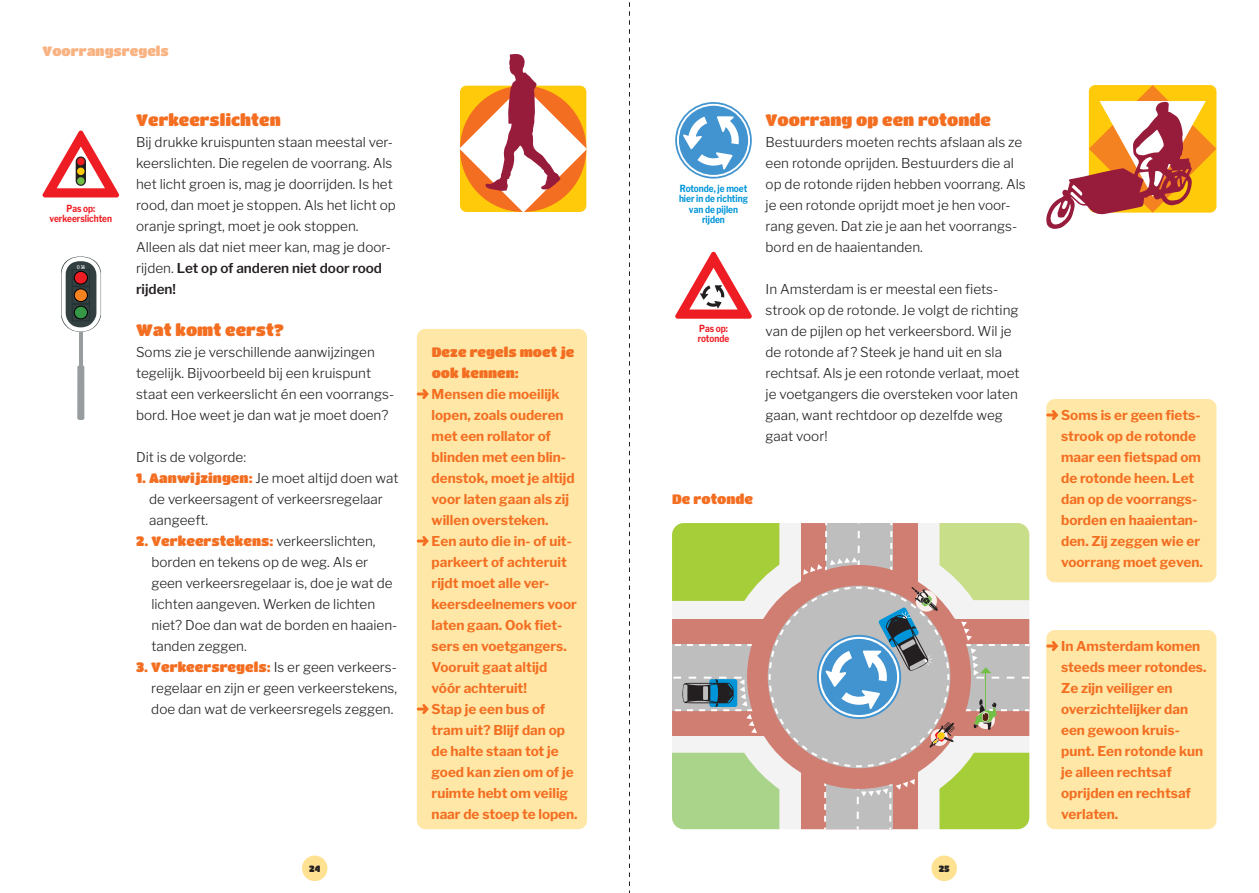
<style>
.page{position:relative;width:1259px;height:893px;background:#fff}
.page>*{position:absolute;margin:0;border:0;box-sizing:border-box;transform-origin:0 0}
.t1{font:16.5px "Titan One";color:#f36e21}
.t2{font:300 13.5px/21px "Libre Franklin";color:#231f20}
.t3{font:700 13.5px/21px "Libre Franklin";color:#f36e21}
.t4{font:13.5px/21px "Titan One";color:#f36e21}
.t5{font:13.5px "Titan One";color:#f9b281}
.t6{font:700 9.75px/10.5px "Libre Franklin";color:#0095d9;text-align:center;scale:.85 1}
.t7{font:700 9.75px/10.5px "Libre Franklin";color:#ee1d23;text-align:center;scale:.85 1}
.t8{font:9px "Titan One";color:#231f20}
.t9{font:6.3px "Courier";color:#fff}
.s1{font-weight:600}
.s2{font-family:"Titan One";font-weight:400;color:#f36e21}
.s3{font-family:"Libre Franklin";font-weight:300;color:#231f20}
</style>
<div class="page">
<div style="left:417px;top:329px;width:170px;height:500px;background:#ffe7a7;border-radius:9px"></div>
<svg style="left:417px;top:389px;width:12px;height:10px"></svg>
<svg style="left:417px;top:536px;width:12px;height:10px"></svg>
<svg style="left:417px;top:704px;width:12px;height:10px"></svg>
<hr style="left:79px;top:321px;width:4px;height:98px;background:#979d9f">
<svg style="left:77px;top:365px;width:7px;height:55px"></svg>
<svg style="left:61px;top:257px;width:40px;height:75px"></svg>
<div style="left:74px;top:306px;width:13px;height:13px;background:#359847;border-radius:50%"></div>
<div style="left:74px;top:306px;width:14px;height:13px;border:1px solid #000;border-radius:50%"></div>
<svg style="left:43px;top:131px;width:76px;height:66px"></svg>
<svg style="left:76px;top:156px;width:10px;height:30px"></svg>
<div style="left:77px;top:158px;width:8px;height:7px;background:#ee1d23;border-radius:50%"></div>
<div style="left:77px;top:177px;width:8px;height:8px;background:#71bf44;border-radius:50%"></div>
<div style="left:77px;top:168px;width:8px;height:7px;background:#feca0a;border-radius:50%"></div>
<svg style="left:460px;top:54px;width:127px;height:158px"></svg>
<div style="left:1046px;top:630px;width:170px;height:199px;background:#ffe7a7;border-radius:9px"></div>
<svg style="left:1046px;top:641px;width:12px;height:10px"></svg>
<div style="left:1046px;top:399px;width:170px;height:183px;background:#ffe7a7;border-radius:9px"></div>
<svg style="left:1046px;top:410px;width:12px;height:10px"></svg>
<svg style="left:675px;top:102px;width:77px;height:77px"></svg>
<svg style="left:677px;top:104px;width:73px;height:73px"></svg>
<div style="left:679px;top:106px;width:69px;height:69px;background:#4194d0;border-radius:50%"></div>
<svg style="left:683px;top:116px;width:57px;height:54px"></svg>
<svg style="left:675px;top:252px;width:77px;height:67px"></svg>
<svg style="left:1046px;top:85px;width:170px;height:144px"></svg>
<svg style="left:672px;top:523px;width:357px;height:306px"></svg>
<div style="left:931px;top:855px;width:26px;height:26px;background:#ffe192;border-radius:50%"></div>
<div style="left:302px;top:855px;width:25px;height:26px;background:#ffe192;border-radius:50%"></div>
<svg style="left:629px;top:2px;width:1px;height:891px"></svg>
<p class="t5" style="left:43px;top:43px;width:128px">Voorrangsregels</p>
<p class="t7" style="left:50px;top:203px;width:75px">Pas op: verkeerslichten</p>
<p class="t9" style="left:76px;top:262px;width:11px">0 14</p>
<p class="t1" style="left:136px;top:110px;width:146px">Verkeerslichten</p>
<p class="t2" style="left:136px;top:132px;width:261px">Bij drukke kruispunten staan meestal ver&shy;keerslichten. Die regelen de voorrang. Als het licht groen is, mag je doorrijden. Is het rood, dan moet je stoppen. Als het licht op oranje springt, moet je ook stoppen.<br>Alleen als dat niet meer kan, mag je door&shy;rijden. <span class="s1">Let op of anderen niet door rood rijden!</span></p>
<p class="t1" style="left:136px;top:320px;width:149px">Wat komt eerst?</p>
<p class="t2" style="left:136px;top:342px;width:260px">Soms zie je verschillende aanwijzingen tegelijk. Bijvoorbeeld bij een kruispunt staat een verkeerslicht én een voorrangs&shy;bord. Hoe weet je dan wat je moet doen?</p>
<p class="t2" style="left:136px;top:447px;width:111px">Dit is de volgorde:</p>
<p class="t2" style="left:149px;top:468px;width:251px;text-indent:-13px"><span class="s2">1. Aanwijzingen:</span> Je moet altijd doen wat de verkeers agent of verkeersregelaar aangeeft.</p>
<p class="t4" style="left:136px;top:530px;width:241px">2. Verkeerstekens: <span class="s3">verkeerslichten,</span></p>
<p class="t2" style="left:151px;top:552px;width:247px">borden en tekens op de weg. Als er geen verkeersregelaar is, doe je wat de lichten aangeven. Werken de lichten niet? Doe dan wat de borden en haaien&shy;tanden zeggen.</p>
<p class="t4" style="left:136px;top:656px;width:262px">3. Verkeersregels: <span class="s3">Is er geen verkeers-</span></p>
<p class="t2" style="left:151px;top:678px;width:247px">regelaar en zijn er geen verkeerstekens, doe dan wat de verkeersregels zeggen.</p>
<p class="t4" style="left:432px;top:341px;width:144px">Deze regels moet je ook kennen:</p>
<p class="t3" style="left:432px;top:384px;width:147px">Mensen die moeilijk lopen, zoals ouderen met een rollator of blinden met een blin&shy;denstok, moet je altijd voor laten gaan als zij willen oversteken.<br>Een auto die in- of uit&shy;parkeert of achteruit rijdt moet alle ver&shy;keersdeelnemers voor laten gaan. Ook fiet&shy;sers en voetgangers.<br>Vooruit gaat altijd vóór achteruit!<br>Stap je een bus of tram uit? Blijf dan op de halte staan tot je goed kan zien om of je ruimte hebt om veilig naar de stoep te lopen.</p>
<p class="t6" style="left:679px;top:183px;width:83px">Rotonde, je moet hier in de richting van de pijlen rijden</p>
<p class="t7" style="left:698px;top:323px;width:39px;text-align:left">Pas op: rotonde</p>
<p class="t1" style="left:765px;top:110px;width:227px">Voorrang op een rotonde</p>
<p class="t2" style="left:765px;top:132px;width:262px">Bestuurders moeten rechts afslaan als ze een rotonde oprijden. Bestuurders die al op de rotonde rijden hebben voorrang. Als je een rotonde oprijdt moet je hen voor&shy;rang geven. Dat zie je aan het voorrangs&shy;bord en de haaientanden.</p>
<p class="t2" style="left:765px;top:279px;width:255px">In Amsterdam is er meestal een fiets&shy;strook op de rotonde. Je volgt de richting van de pijlen op het verkeersbord. Wil je de rotonde af? Steek je hand uit en sla rechtsaf. Als je een rotonde verlaat, moet je voetgangers die oversteken voor laten gaan, want rechtdoor op dezelfde weg gaat voor!</p>
<p class="t4" style="left:672px;top:488px;width:83px">De rotonde</p>
<p class="t8" style="left:309px;top:863px;width:13px">24</p>
<p class="t8" style="left:938px;top:863px;width:13px">25</p>
<p class="t3" style="left:1061px;top:405px;width:143px">Soms is er geen fiets&shy;strook op de rotonde maar een fietspad om de rotonde heen. Let dan op de voorrangs&shy;borden en haaientan&shy;den. Zij zeggen wie er voorrang moet geven.</p>
<p class="t3" style="left:1061px;top:636px;width:147px">In Amsterdam komen steeds meer rotondes.<br>Ze zijn veiliger en overzichtelijker dan een gewoon kruis&shy;punt. Een rotonde kun je alleen rechtsaf oprijden en rechtsaf verlaten.</p>
</div>
